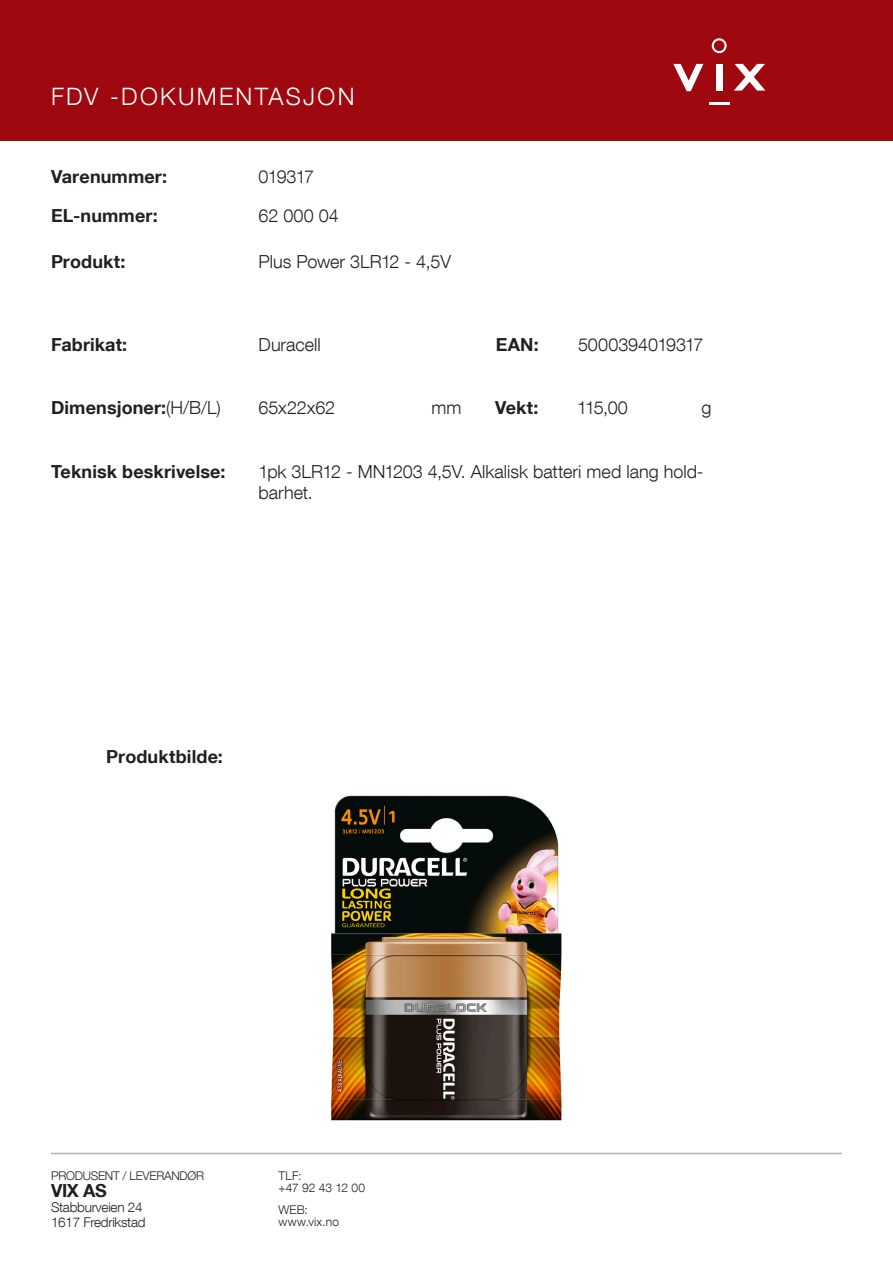
<style>
.page{position:relative;width:893px;height:1263px;background:#fff}
.page>*{position:absolute;margin:0;border:0;box-sizing:border-box;transform-origin:0 0}
.t1{font:300 24px "Helvetica Neue LT Com";letter-spacing:.095em;color:#fff}
.t2{font:300 18px/21.6px "Helvetica Neue LT Com";letter-spacing:-.005em;color:#231f20}
.t3{font:700 18px "Helvetica Neue LT Com";letter-spacing:.005em;color:#231f20}
.t4{font:300 13.5px "Helvetica Neue LT Com";letter-spacing:-.02em;color:#231f20}
.t5{font:300 12px "Helvetica Neue LT Com";letter-spacing:-.02em;color:#231f20}
.s1{font-weight:300}
</style>
<div class="page">
<div style="left:0;top:0;width:893px;height:140px;background:#9f080e"></div>
<hr style="left:51px;top:1153px;width:791px;height:1px;background:#b3b3b3">
<svg style="left:673px;top:64px;width:30px;height:27px"></svg>
<div style="left:716px;top:64px;width:6px;height:27px;background:#fff"></div>
<svg style="left:734px;top:64px;width:31px;height:27px"></svg>
<svg style="left:712px;top:38px;width:15px;height:15px"></svg>
<hr style="left:709px;top:102px;width:20px;height:3px;background:#fff">
<img style="left:331px;top:795px;width:231px;height:326px">
<p class="t1" style="left:51px;top:81px;width:305px">FDV -DOKUMENTASJON</p>
<p class="t3" style="left:51px;top:165px;width:118px">Varenummer:</p>
<p class="t3" style="left:51px;top:204px;width:108px">EL-nummer:</p>
<p class="t2" style="left:259px;top:165px;width:57px">019317</p>
<p class="t2" style="left:259px;top:204px;width:82px">62 000 04</p>
<p class="t3" style="left:51px;top:250px;width:76px">Produkt:</p>
<p class="t2" style="left:259px;top:250px;width:194px">Plus Power 3LR12 - 4,5V</p>
<p class="t3" style="left:51px;top:333px;width:78px">Fabrikat:</p>
<p class="t2" style="left:259px;top:333px;width:64px">Duracell</p>
<p class="t3" style="left:496px;top:333px;width:45px">EAN:</p>
<p class="t2" style="left:578px;top:333px;width:127px">5000394019317</p>
<p class="t3" style="left:51px;top:397px;width:171px">Dimensjoner:<span class="s1">(H/B/L)</span></p>
<p class="t2" style="left:259px;top:397px;width:78px">65x22x62</p>
<p class="t2" style="left:432px;top:397px;width:31px">mm</p>
<p class="t3" style="left:495px;top:397px;width:45px">Vekt:</p>
<p class="t2" style="left:577px;top:397px;width:52px">115,00</p>
<p class="t2" style="left:702px;top:397px;width:12px">g</p>
<p class="t3" style="left:51px;top:460px;width:176px">Teknisk beskrivelse:</p>
<p class="t2" style="left:259px;top:460px;width:446px">1pk 3LR12 - MN1203 4,5V. Alkalisk batteri med lang hold&shy;barhet.</p>
<p class="t3" style="left:106px;top:746px;width:118px">Produktbilde:</p>
<p class="t5" style="left:51px;top:1168px;width:155px">PRODUSENT / LEVERANDØR</p>
<p class="t3" style="left:51px;top:1179px;width:57px">VIX AS</p>
<p class="t4" style="left:51px;top:1198px;width:93px">Stabburveien 24</p>
<p class="t4" style="left:51px;top:1213px;width:96px">1617 Fredrikstad</p>
<p class="t5" style="left:279px;top:1168px;width:25px">TLF:</p>
<p class="t5" style="left:279px;top:1180px;width:88px">+47 92 43 12 00</p>
<p class="t5" style="left:279px;top:1202px;width:31px">WEB:</p>
<p class="t5" style="left:279px;top:1214px;width:62px">www.vix.no</p>
</div>
